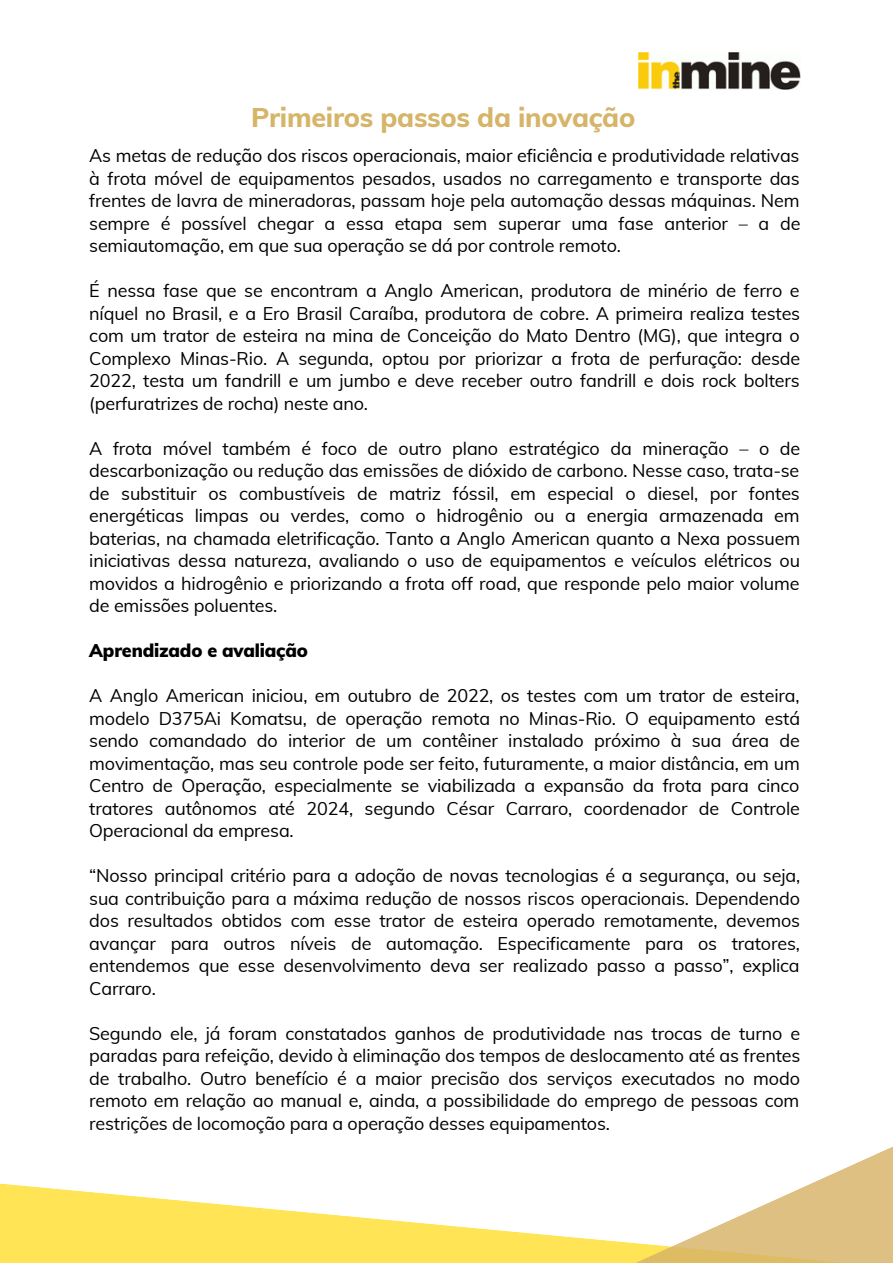
<style>
.page{position:relative;width:893px;height:1264px;background:#fff}
.page>*{position:absolute;margin:0;border:0;box-sizing:border-box;transform-origin:0 0}
.t1{font:800 27px "Muli";letter-spacing:-.01em;color:#d6b468}
.t2{font:18px/22.5px "Muli";letter-spacing:-.01em;color:#000;text-align:justify}
.t3{font:900 18px "Muli";letter-spacing:-.01em;color:#000}
</style>
<div class="page">
<svg style="left:0;top:1183px;width:422px;height:79px;fill:#ffe455"></svg>
<svg style="left:422px;top:1147px;width:470px;height:115px"></svg>
<img style="left:638px;top:52px;width:162px;height:37px">
<h1 class="t1" style="left:251px;top:100px;width:385px">Primeiros passos da inovação</h1>
<p class="t2" style="left:89px;top:144px;width:712px">As metas de redução dos riscos operacionais, maior eficiência e produtividade relativas à frota móvel de equipamentos pesados, usados no carregamento e transporte das frentes de lavra de mineradoras, passam hoje pela automação dessas máquinas. Nem sempre é possível chegar a essa etapa sem superar uma fase anterior – a de semiautomação, em que sua operação se dá por controle remoto.</p>
<p class="t2" style="left:89px;top:279px;width:712px">É nessa fase que se encontram a Anglo American, produtora de minério de ferro e níquel no Brasil, e a Ero Brasil Caraíba, produtora de cobre. A primeira realiza testes com um trator de esteira na mina de Conceição do Mato Dentro (MG), que integra o Complexo Minas-Rio. A segunda, optou por priorizar a frota de perfuração: desde 2022, testa um fandrill e um jumbo e deve receber outro fandrill e dois rock bolters (perfuratrizes de rocha) neste ano.</p>
<p class="t2" style="left:89px;top:437px;width:712px">A frota móvel também é foco de outro plano estratégico da mineração – o de descarbonização ou redução das emissões de dióxido de carbono. Nesse caso, trata-se de substituir os combustíveis de matriz fóssil, em especial o diesel, por fontes energéticas limpas ou verdes, como o hidrogênio ou a energia armazenada em baterias, na chamada eletrificação. Tanto a Anglo American quanto a Nexa possuem iniciativas dessa natureza, avaliando o uso de equipamentos e veículos elétricos ou movidos a hidrogênio e priorizando a frota off road, que responde pelo maior volume de emissões poluentes.</p>
<p class="t3" style="left:89px;top:639px;width:220px">Aprendizado e avaliação</p>
<p class="t2" style="left:89px;top:684px;width:712px">A Anglo American iniciou, em outubro de 2022, os testes com um trator de esteira, modelo D375Ai Komatsu, de operação remota no Minas-Rio. O equipamento está sendo comandado do interior de um contêiner instalado próximo à sua área de movimentação, mas seu controle pode ser feito, futuramente, a maior distância, em um Centro de Operação, especialmente se viabilizada a expansão da frota para cinco tratores autônomos até 2024, segundo César Carraro, coordenador de Controle Operacional da empresa.</p>
<p class="t2" style="left:89px;top:864px;width:712px">“Nosso principal critério para a adoção de novas tecnologias é a segurança, ou seja, sua contribuição para a máxima redução de nossos riscos operacionais. Dependendo dos resultados obtidos com esse trator de esteira operado remotamente, devemos avançar para outros níveis de automação. Especificamente para os tratores, entendemos que esse desenvolvimento deva ser realizado passo a passo”, explica Carraro.</p>
<p class="t2" style="left:89px;top:1021px;width:712px">Segundo ele, já foram constatados ganhos de produtividade nas trocas de turno e paradas para refeição, devido à eliminação dos tempos de deslocamento até as frentes de trabalho. Outro benefício é a maior precisão dos serviços executados no modo remoto em relação ao manual e, ainda, a possibilidade do emprego de pessoas com restrições de locomoção para a operação desses equipamentos.</p>
</div>
